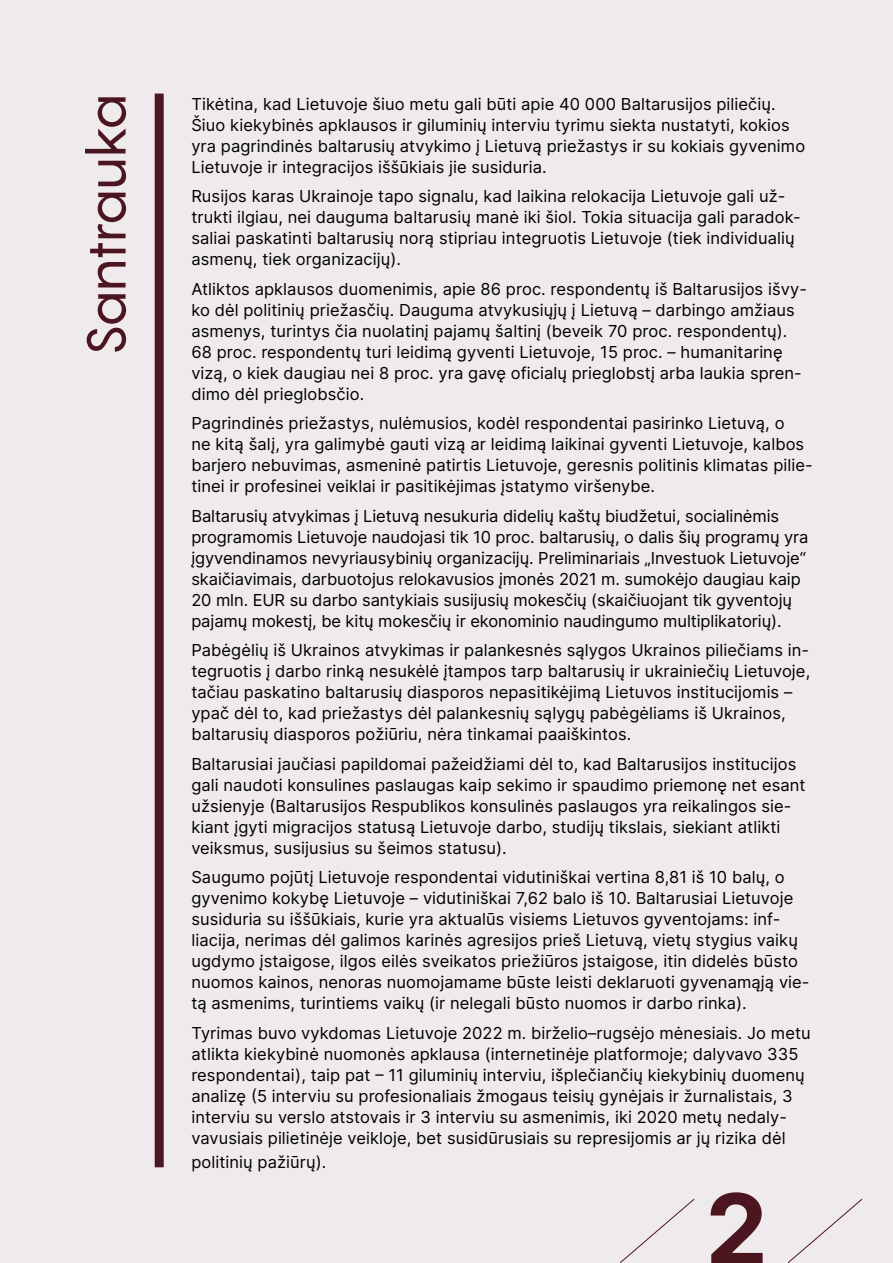
<style>
.page{position:relative;width:893px;height:1263px;background:#efeaeb}
.page>*{position:absolute;margin:0;border:0;box-sizing:border-box;transform-origin:0 0}
.t1{font:700 99px "Inter";color:#4c1620}
.t2{font:54px "Pangram";letter-spacing:-.045em;color:#4c1620}
.t3{font:16.5px/21px "Inter";letter-spacing:.005em;color:#000}
</style>
<div class="page">
<div style="left:155px;top:94px;width:9px;height:1073px;background:#4c1620"></div>
<svg style="left:620px;top:1198px;width:75px;height:65px"></svg>
<svg style="left:788px;top:1198px;width:75px;height:65px"></svg>
<h2 class="t2" style="left:71px;top:357px;width:265px;rotate:-90deg">Santrauka</h2>
<p class="t3" style="left:191px;top:93px;width:615px">Tikėtina, kad Lietuvoje šiuo metu gali būti apie 40 000 Baltarusijos piliečių.<br>Šiuo kiekybinės apklausos ir giluminių interviu tyrimu siekta nustatyti, kokios yra pagrindinės baltarusių atvykimo į Lietuvą priežastys ir su kokiais gyvenimo Lietuvoje ir integracijos iššūkiais jie susiduria.</p>
<p class="t3" style="left:191px;top:185px;width:611px">Rusijos karas Ukrainoje tapo signalu, kad laikina relokacija Lietuvoje gali už&shy;trukti ilgiau, nei dauguma baltarusių manė iki šiol. Tokia situacija gali paradok&shy;saliai paskatinti baltarusių norą stipriau integruotis Lietuvoje (tiek individualių asmenų, tiek organizacijų).</p>
<p class="t3" style="left:191px;top:278px;width:617px">Atliktos apklausos duomenimis, apie 86 proc. respondentų iš Baltarusijos išvy&shy;ko dėl politinių priežasčių. Dauguma atvykusiųjų į Lietuvą – darbingo amžiaus asmenys, turintys čia nuolatinį pajamų šaltinį (beveik 70 proc. respondentų).<br>68 proc. respondentų turi leidimą gyventi Lietuvoje, 15 proc. – humanitarinę vizą, o kiek daugiau nei 8 proc. yra gavę oficialų prieglobstį arba laukia spren&shy;dimo dėl prieglobsčio.</p>
<p class="t3" style="left:191px;top:412px;width:623px">Pagrindinės priežastys, nulėmusios, kodėl respondentai pasirinko Lietuvą, o<br>ne kitą šalį, yra galimybė gauti vizą ar leidimą laikinai gyventi Lietuvoje, kalbos barjero nebuvimas, asmeninė patirtis Lietuvoje, geresnis politinis klimatas pilie&shy;tinei ir profesinei veiklai ir pasitikėjimas įstatymo viršenybe.</p>
<p class="t3" style="left:191px;top:505px;width:619px">Baltarusių atvykimas į Lietuvą nesukuria didelių kaštų biudžetui, socialinėmis programomis Lietuvoje naudojasi tik 10 proc. baltarusių, o dalis šių programų yra įgyvendinamos nevyriausybinių organizacijų. Preliminariais „Investuok Lietuvoje“ skaičiavimais, darbuotojus relokavusios įmonės 2021 m. sumokėjo daugiau kaip 20 mln. EUR su darbo santykiais susijusių mokesčių (skaičiuojant tik gyventojų pajamų mokestį, be kitų mokesčių ir ekonominio naudingumo multiplikatorių).</p>
<p class="t3" style="left:191px;top:639px;width:620px">Pabėgėlių iš Ukrainos atvykimas ir palankesnės sąlygos Ukrainos piliečiams in&shy;tegruotis į darbo rinką nesukėlė įtampos tarp baltarusių ir ukrainiečių Lietuvoje, tačiau paskatino baltarusių diasporos nepasitikėjimą Lietuvos institucijomis – ypač dėl to, kad priežastys dėl palankesnių sąlygų pabėgėliams iš Ukrainos, baltarusių diasporos požiūriu, nėra tinkamai paaiškintos.</p>
<p class="t3" style="left:191px;top:753px;width:616px">Baltarusiai jaučiasi papildomai pažeidžiami dėl to, kad Baltarusijos institucijos gali naudoti konsulines paslaugas kaip sekimo ir spaudimo priemonę net esant užsienyje (Baltarusijos Respublikos konsulinės paslaugos yra reikalingos sie&shy;kiant įgyti migracijos statusą Lietuvoje darbo, studijų tikslais, siekiant atlikti veiksmus, susijusius su šeimos statusu).</p>
<p class="t3" style="left:191px;top:866px;width:620px">Saugumo pojūtį Lietuvoje respondentai vidutiniškai vertina 8,81 iš 10 balų, o gyvenimo kokybę Lietuvoje – vidutiniškai 7,62 balo iš 10. Baltarusiai Lietuvoje susiduria su iššūkiais, kurie yra aktualūs visiems Lietuvos gyventojams: inf&shy;liacija, nerimas dėl galimos karinės agresijos prieš Lietuvą, vietų stygius vaikų ugdymo įstaigose, ilgos eilės sveikatos priežiūros įstaigose, itin didelės būsto nuomos kainos, nenoras nuomojamame būste leisti deklaruoti gyvenamąją vie&shy;tą asmenims, turintiems vaikų (ir nelegali būsto nuomos ir darbo rinka).</p>
<p class="t3" style="left:191px;top:1022px;width:621px">Tyrimas buvo vykdomas Lietuvoje 2022 m. birželio–rugsėjo mėnesiais. Jo metu atlikta kiekybinė nuomonės apklausa (internetinėje platformoje; dalyvavo 335 respondentai), taip pat – 11 giluminių interviu, išplečiančių kiekybinių duomenų analizę (5 interviu su profesionaliais žmogaus teisių gynėjais ir žurnalistais, 3 interviu su verslo atstovais ir 3 interviu su asmenimis, iki 2020 metų nedaly&shy;vavusiais pilietinėje veikloje, bet susidūrusiais su represijomis ar jų rizika dėl</p>
<p class="t3" style="left:191px;top:1151px;width:136px">politinių pažiūrų).</p>
<h1 class="t1" style="left:705px;top:1157px;width:64px">2</h1>
</div>
